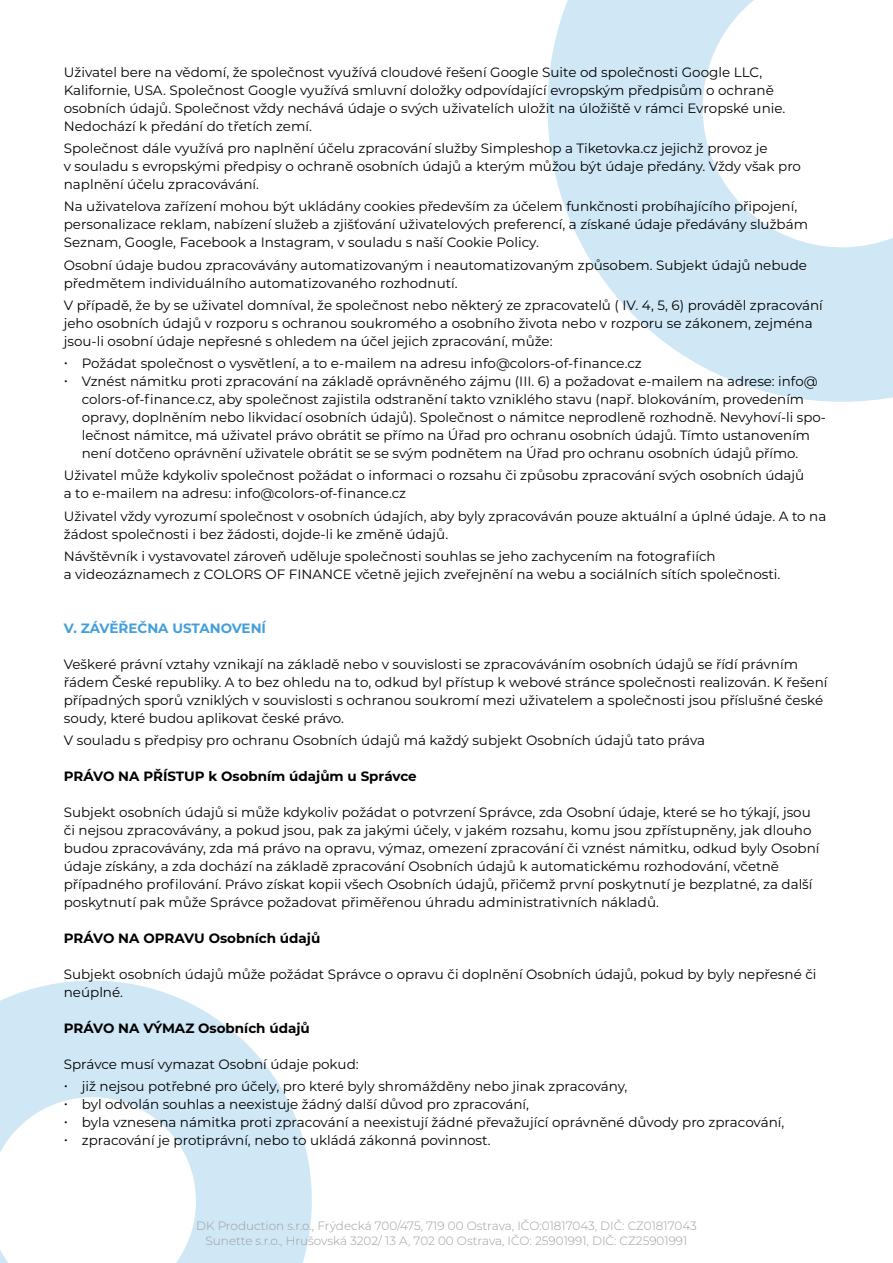
<style>
.page{position:relative;width:893px;height:1263px;background:#fff}
.page>*{position:absolute;margin:0;border:0;box-sizing:border-box;transform-origin:0 0}
.t1{font:13.5px/18px "Montserrat";color:#000}
.t2{font:700 13.5px "Montserrat";color:#000}
.t3{font:700 13.5px "Montserrat";color:#429fd9}
.t4{font:300 12px/14.4px "Montserrat";color:#9d9d9c;text-align:center}
</style>
<div class="page">
<svg style="left:0;top:980px;width:312px;height:283px;fill:#d0e7f5"></svg>
<svg style="left:547px;top:0;width:346px;height:402px;fill:#d0e7f5"></svg>
<p class="t1" style="left:64px;top:63px;width:723px">Uživatel bere na vědomí, že společnost využívá cloudové řešení Google Suite od společnosti Google LLC, Kalifornie, USA. Společnost Google využívá smluvní doložky odpovídající evropským předpisům o ochraně osobních údajů. Společnost vždy nechává údaje o svých uživatelích uložit na úložiště v rámci Evropské unie.<br>Nedochází k předání do třetích zemí.</p>
<p class="t1" style="left:64px;top:139px;width:739px">Společnost dále využívá pro naplnění účelu zpracování služby Simpleshop a Tiketovka.cz jejichž provoz je<br>v souladu s evropskými předpisy o ochraně osobních údajů a kterým můžou být údaje předány. Vždy však pro naplnění účelu zpracovávání.</p>
<p class="t1" style="left:64px;top:197px;width:746px">Na uživatelova zařízení mohou být ukládány cookies především za účelem funkčnosti probíhajícího připojení, personalizace reklam, nabízení služeb a zjišťování uživatelových preferencí, a získané údaje předávány službám<br>Seznam, Google, Facebook a Instagram, v souladu s naší Cookie Policy.</p>
<p class="t1" style="left:64px;top:255px;width:745px">Osobní údaje budou zpracovávány automatizovaným i neautomatizovaným způsobem. Subjekt údajů nebude předmětem individuálního automatizovaného rozhodnutí.</p>
<p class="t1" style="left:64px;top:296px;width:761px">V případě, že by se uživatel domníval, že společnost nebo některý ze zpracovatelů ( IV. 4, 5, 6) prováděl zpracování jeho osobních údajů v rozporu s ochranou soukromého a osobního života nebo v rozporu se zákonem, zejména jsou-li osobní údaje nepřesné s ohledem na účel jejich zpracování, může:</p>
<p class="t1" style="left:64px;top:354px;width:579px">• Požádat společnost o vysvětlení, a to e-mailem na adresu info@colors-of-finance.cz</p>
<p class="t1" style="left:82px;top:372px;width:746px;text-indent:-18px">• Vznést námitku proti zpracování na základě oprávněného zájmu (III. 6) a požadovat e-mailem na adrese: info@ colors-of-finance.cz, aby společnost zajistila odstranění takto vzniklého stavu (např. blokováním, provedením opravy, doplněním nebo likvidací osobních údajů). Společnost o námitce neprodleně rozhodně. Nevyhoví-li spo&shy;lečnost námitce, má uživatel právo obrátit se přímo na Úřad pro ochranu osobních údajů. Tímto ustanovením není dotčeno oprávnění uživatele obrátit se se svým podnětem na Úřad pro ochranu osobních údajů přímo.</p>
<p class="t1" style="left:64px;top:466px;width:742px">Uživatel může kdykoliv společnost požádat o informaci o rozsahu či způsobu zpracování svých osobních údajů a to e-mailem na adresu: info@colors-of-finance.cz</p>
<p class="t1" style="left:64px;top:506px;width:764px">Uživatel vždy vyrozumí společnost v osobních údajích, aby byly zpracováván pouze aktuální a úplné údaje. A to na žádost společnosti i bez žádosti, dojde-li ke změně údajů.</p>
<p class="t1" style="left:64px;top:547px;width:718px">Návštěvník i vystavovatel zároveň uděluje společnosti souhlas se jeho zachycením na fotografiích<br>a videozáznamech z COLORS OF FINANCE včetně jejich zveřejnění na webu a sociálních sítích společnosti.</p>
<p class="t3" style="left:64px;top:618px;width:204px">V. ZÁVĚŘEČNA USTANOVENÍ</p>
<p class="t1" style="left:64px;top:655px;width:765px">Veškeré právní vztahy vznikají na základě nebo v souvislosti se zpracováváním osobních údajů se řídí právním řádem České republiky. A to bez ohledu na to, odkud byl přístup k webové stránce společnosti realizován. K řešení případných sporů vzniklých v souvislosti s ochranou soukromí mezi uživatelem a společnosti jsou příslušné české soudy, které budou aplikovat české právo.</p>
<p class="t1" style="left:64px;top:731px;width:643px">V souladu s předpisy pro ochranu Osobních údajů má každý subjekt Osobních údajů tato práva</p>
<p class="t2" style="left:64px;top:767px;width:355px">PRÁVO NA PŘÍSTUP k Osobním údajům u Správce</p>
<p class="t1" style="left:64px;top:803px;width:757px">Subjekt osobních údajů si může kdykoliv požádat o potvrzení Správce, zda Osobní údaje, které se ho týkají, jsou či nejsou zpracovávány, a pokud jsou, pak za jakými účely, v jakém rozsahu, komu jsou zpřístupněny, jak dlouho budou zpracovávány, zda má právo na opravu, výmaz, omezení zpracování či vznést námitku, odkud byly Osobní údaje získány, a zda dochází na základě zpracování Osobních údajů k automatickému rozhodování, včetně případného profilování. Právo získat kopii všech Osobních údajů, přičemž první poskytnutí je bezplatné, za další poskytnutí pak může Správce požadovat přiměřenou úhradu administrativních nákladů.</p>
<p class="t2" style="left:64px;top:929px;width:258px">PRÁVO NA OPRAVU Osobních údajů</p>
<p class="t1" style="left:64px;top:965px;width:754px">Subjekt osobních údajů může požádat Správce o opravu či doplnění Osobních údajů, pokud by byly nepřesné či neúplné.</p>
<p class="t2" style="left:64px;top:1019px;width:247px">PRÁVO NA VÝMAZ Osobních údajů</p>
<p class="t1" style="left:64px;top:1055px;width:296px">Správce musí vymazat Osobní údaje pokud:</p>
<p class="t1" style="left:64px;top:1077px;width:565px">• již nejsou potřebné pro účely, pro které byly shromážděny nebo jinak zpracovány,</p>
<p class="t1" style="left:64px;top:1095px;width:467px">• byl odvolán souhlas a neexistuje žádný další důvod pro zpracování,</p>
<p class="t1" style="left:64px;top:1113px;width:722px">• byla vznesena námitka proti zpracování a neexistují žádné převažující oprávněné důvody pro zpracování,</p>
<p class="t1" style="left:64px;top:1131px;width:428px">• zpracování je protiprávní, nebo to ukládá zákonná povinnost.</p>
<p class="t4" style="left:196px;top:1218px;width:502px">DK Production s.r.o., Frýdecká 700/475, 719 00 Ostrava, IČO:01817043, DIČ: CZ01817043<br>Sunette s.r.o., Hrušovská 3202/ 13 A, 702 00 Ostrava, IČO: 25901991, DIČ: CZ25901991</p>
</div>
